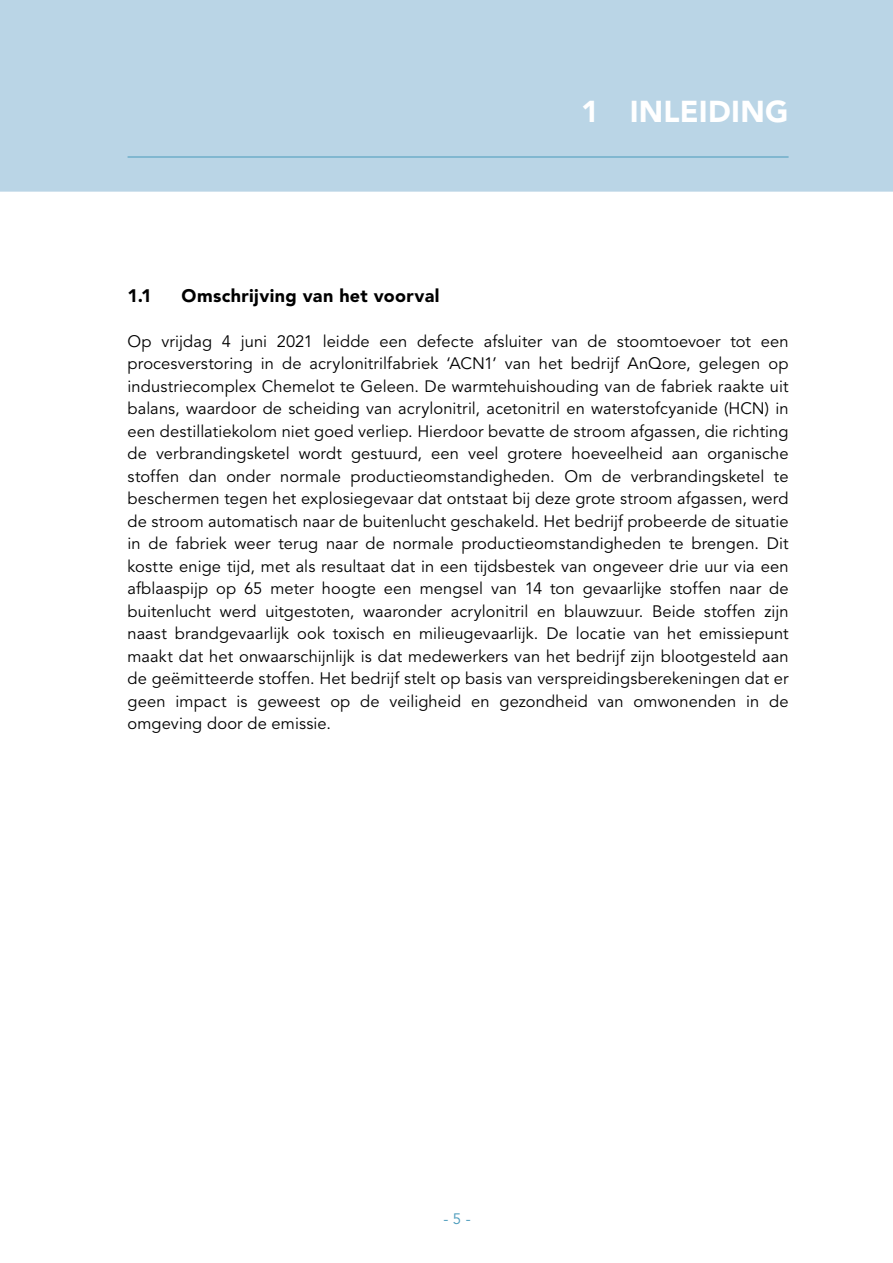
<style>
.page{position:relative;width:893px;height:1263px;background:#fff}
.page>*{position:absolute;margin:0;border:0;box-sizing:border-box;transform-origin:0 0}
.t1{font:900 30px "Avenir LT Std";letter-spacing:.01em;color:#fff}
.t2{font:900 18px "Avenir LT Std";letter-spacing:.02em;color:#000}
.t3{font:16.5px/22.5px "Avenir LT Std";letter-spacing:.005em;color:#000;text-align:justify}
.t4{font:15px "Avenir LT Std";color:#499abb}
</style>
<div class="page">
<div style="left:0;top:0;width:893px;height:192px;background:#bad5e6"></div>
<hr style="left:128px;top:157px;width:661px;height:1px;background:#499abb">
<h1 class="t1" style="left:581px;top:93px;width:209px">1 INLEIDING</h1>
<p class="t2" style="left:128px;top:284px;width:26px">1.1</p>
<p class="t2" style="left:182px;top:284px;width:259px">Omschrijving van het voorval</p>
<p class="t3" style="left:128px;top:330px;width:663px">Op vrijdag 4 juni 2021 leidde een defecte afsluiter van de stoomtoevoer tot een procesverstoring in de acrylonitrilfabriek ‘ACN1’ van het bedrijf AnQore, gelegen op industriecomplex Chemelot te Geleen. De warmtehuishouding van de fabriek raakte uit balans, waardoor de scheiding van acrylonitril, acetonitril en waterstofcyanide (HCN) in een destillatiekolom niet goed verliep. Hierdoor bevatte de stroom afgassen, die richting de verbrandingsketel wordt gestuurd, een veel grotere hoeveelheid aan organische stoffen dan onder normale productieomstandigheden. Om de verbrandingsketel te beschermen tegen het explosiegevaar dat ontstaat bij deze grote stroom afgassen, werd de stroom automatisch naar de buitenlucht geschakeld. Het bedrijf probeerde de situatie in de fabriek weer terug naar de normale productieomstandigheden te brengen. Dit kostte enige tijd, met als resultaat dat in een tijdsbestek van ongeveer drie uur via een afblaaspijp op 65 meter hoogte een mengsel van 14 ton gevaarlijke stoffen naar de buitenlucht werd uitgestoten, waaronder acrylonitril en blauwzuur. Beide stoffen zijn naast brandgevaarlijk ook toxisch en milieugevaarlijk. De locatie van het emissiepunt maakt dat het onwaarschijnlijk is dat medewerkers van het bedrijf zijn blootgesteld aan de geëmitteerde stoffen. Het bedrijf stelt op basis van verspreidingsberekeningen dat er geen impact is geweest op de veiligheid en gezondheid van omwonenden in de omgeving door de emissie.</p>
<p class="t4" style="left:443px;top:1210px;width:29px">- 5 -</p>
</div>
